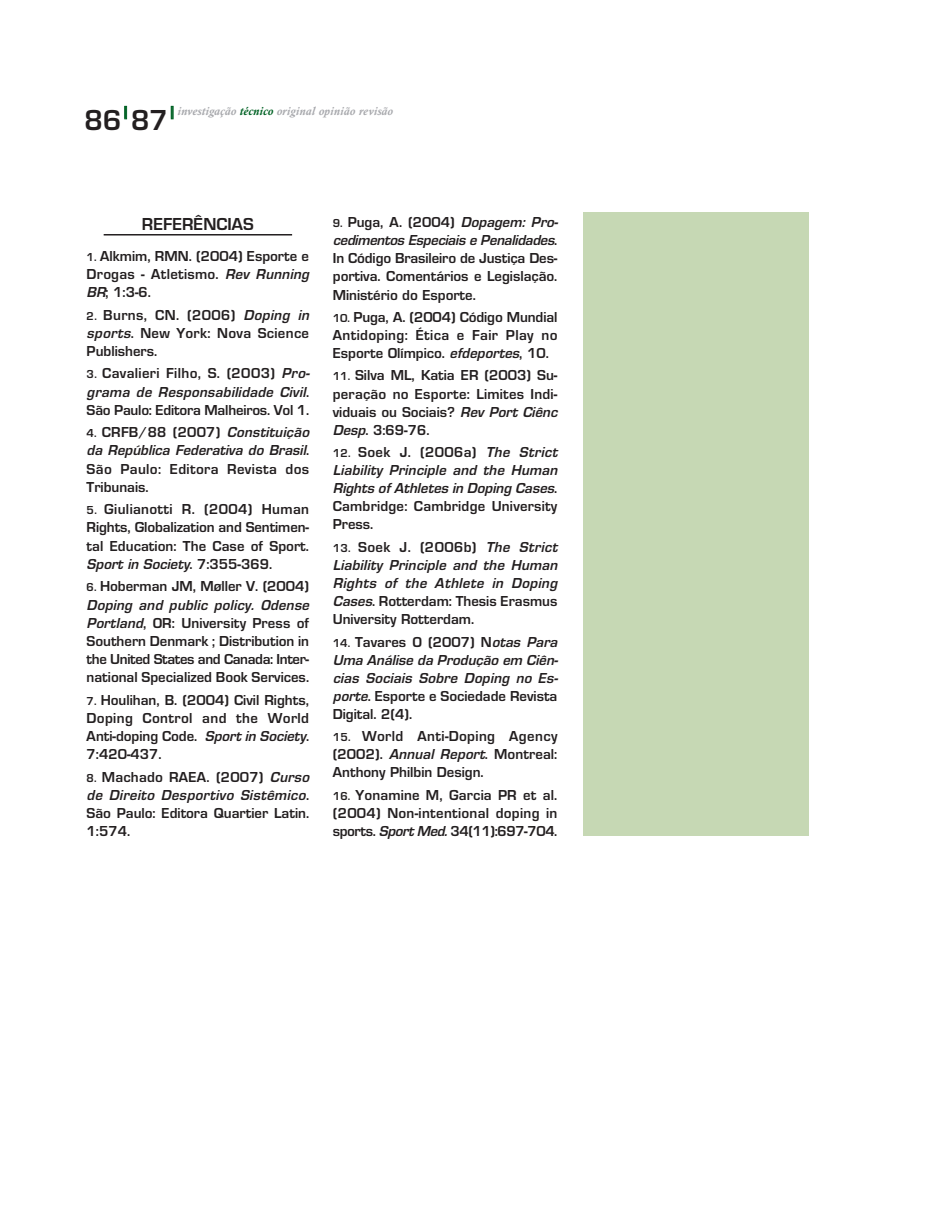
<style>
.page{position:relative;width:936px;height:1212px;background:#fff}
.page>*{position:absolute;margin:0;border:0;box-sizing:border-box;transform-origin:0 0}
.t1{font:30px "Eurose";color:#231f20}
.t2{font:18px "Eurose";color:#231f20}
.t3{font:15px/18.1px "Eurose";color:#231f20}
.t4{font:italic 15px/18.1px "Eurose";letter-spacing:.015em;color:#231f20}
.t5{font:15px/18.1px "Eurose";letter-spacing:.025em;color:#231f20}
.t6{font:15px/18.1px "Eurose";letter-spacing:.02em;color:#231f20}
.t7{font:italic 700 12px "Calisto";letter-spacing:.01em;color:#a8a9ad}
.s1{color:#006224}
.s2{font-size:12px}
.s3{font-style:italic}
.s4{font-style:normal;font-size:12px}
.s5{font-style:normal}
</style>
<div class="page">
<hr style="left:104px;top:234px;width:188px;height:1px;background:#231f20">
<div style="left:583px;top:213px;width:225px;height:623px;background:#c6d8b4"></div>
<h1 class="t1" style="left:84px;top:110px;width:93px">86<sup>|</sup>87<sup>|</sup></h1>
<p class="t7" style="left:177px;top:104px;width:217px">investigação <span class="s1">técnico</span> original opinião revisão</p>
<p class="t2" style="left:142px;top:218px;width:113px">REFERÊNCIAS</p>
<p class="t3" style="left:87px;top:248px;width:227px"><span class="s2">1.</span> Alkmim, RMN. (2004) Esporte e<br>Drogas - Atletismo. <span class="s3">Rev Running<br>BR</span>; 1:3-6.</p>
<p class="t6" style="left:87px;top:307px;width:227px"><span class="s2">2.</span> Burns, CN. (2006) <span class="s3">Doping in sports</span>. New York: Nova Science<br>Publishers.</p>
<p class="t3" style="left:87px;top:366px;width:227px"><span class="s2">3.</span> Cavalieri Filho, S. (2003) <span class="s3">Pro&shy;grama de Responsabilidade Civil</span>.<br>São Paulo: Editora Malheiros. Vol 1.</p>
<p class="t5" style="left:87px;top:425px;width:227px"><span class="s2">4.</span> CRFB/88 (2007) <span class="s3">Constituição da República Federativa do Brasil</span>.<br>São Paulo: Editora Revista dos<br>Tribunais.</p>
<p class="t3" style="left:87px;top:502px;width:224px;text-align:justify"><span class="s2">5.</span> Giulianotti R. (2004) Human Rights, Globalization and Sentimen&shy;tal Education: The Case of Sport.<br><span class="s3">Sport in Society</span>. 7 : 3 5 5 - 3 6 9 .</p>
<p class="t3" style="left:87px;top:579px;width:227px"><span class="s2">6.</span> Hoberman JM, Møller V. (2004)<br><span class="s3">Doping and public policy. Odense Portland</span>, OR: University Press of Southern Denmark ; Distribution in the United States and Canada: Inter&shy;national Specialized Book Services.</p>
<p class="t3" style="left:87px;top:692px;width:224px;text-align:justify"><span class="s2">7.</span> Houlihan, B. (2004) Civil Rights, Doping Control and the World Anti-doping Code. <span class="s3">Sport in Society</span>.<br>7:420-437.</p>
<p class="t3" style="left:87px;top:769px;width:227px"><span class="s2">8.</span> Machado RAEA. (2007) <span class="s3">Curso de Direito Desportivo Sistêmico</span>.<br>São Paulo: Editora Quartier Latin.<br>1:574.</p>
<p class="t3" style="left:333px;top:215px;width:229px"><span class="s2">9.</span> Puga, A. (2004) <span class="s3">Dopagem: Pro&shy;cedimentos Especiais e Penalidades</span>.<br>In Código Brasileiro de Justiça Des&shy;portiva. Comentários e Legislação.<br>Ministério do Esporte.</p>
<p class="t3" style="left:333px;top:309px;width:226px;text-align:justify"><span class="s2">10.</span> Puga, A. (2004) Código Mundial Antidoping: Ética e Fair Play no Esporte Olímpico. <span class="s3">efdeportes</span>, 10.</p>
<p class="t3" style="left:333px;top:368px;width:229px"><span class="s2">11.</span> Silva ML, Katia ER (2003) Su&shy;peração no Esporte: Limites Indi&shy;viduais ou Sociais? <span class="s3">Rev Port Ciênc<br>Desp</span>. 3:69-76.</p>
<p class="t4" style="left:333px;top:444px;width:229px"><span class="s4">12.</span> <span class="s5">Soek J. (2006a)</span> The Strict<br>Liability Principle and the Human<br>Rights of Athletes in Doping Cases<span class="s5">.<br>Cambridge: Cambridge University<br>Press.</span></p>
<p class="t4" style="left:333px;top:539px;width:229px"><span class="s4">13.</span> <span class="s5">Soek J. (2006b)</span> The Strict<br>Liability Principle and the Human<br>Rights of the Athlete in Doping<br>Cases<span class="s5">. Rotterdam: Thesis Erasmus<br>University Rotterdam.</span></p>
<p class="t4" style="left:333px;top:634px;width:229px"><span class="s4">14.</span> <span class="s5">Tavares O (2007) N</span>otas Para<br>Uma Análise da Produção em Ciên&shy;cias Sociais Sobre Doping no Es&shy;porte<span class="s5">. Esporte e Sociedade Revista<br>Digital. 2(4).</span></p>
<p class="t3" style="left:333px;top:729px;width:226px;text-align:justify"><span class="s2">15.</span> World Anti-Doping Agency (2002). <span class="s3">Annual Report</span>. Montreal:<br>Anthony Philbin Design.</p>
<p class="t3" style="left:333px;top:787px;width:226px;text-align:justify"><span class="s2">16.</span> Yonamine M, Garcia PR et al. (2004) Non-intentional doping in sports. <span class="s3">SportMed.</span>34(11):697-704.</p>
</div>
